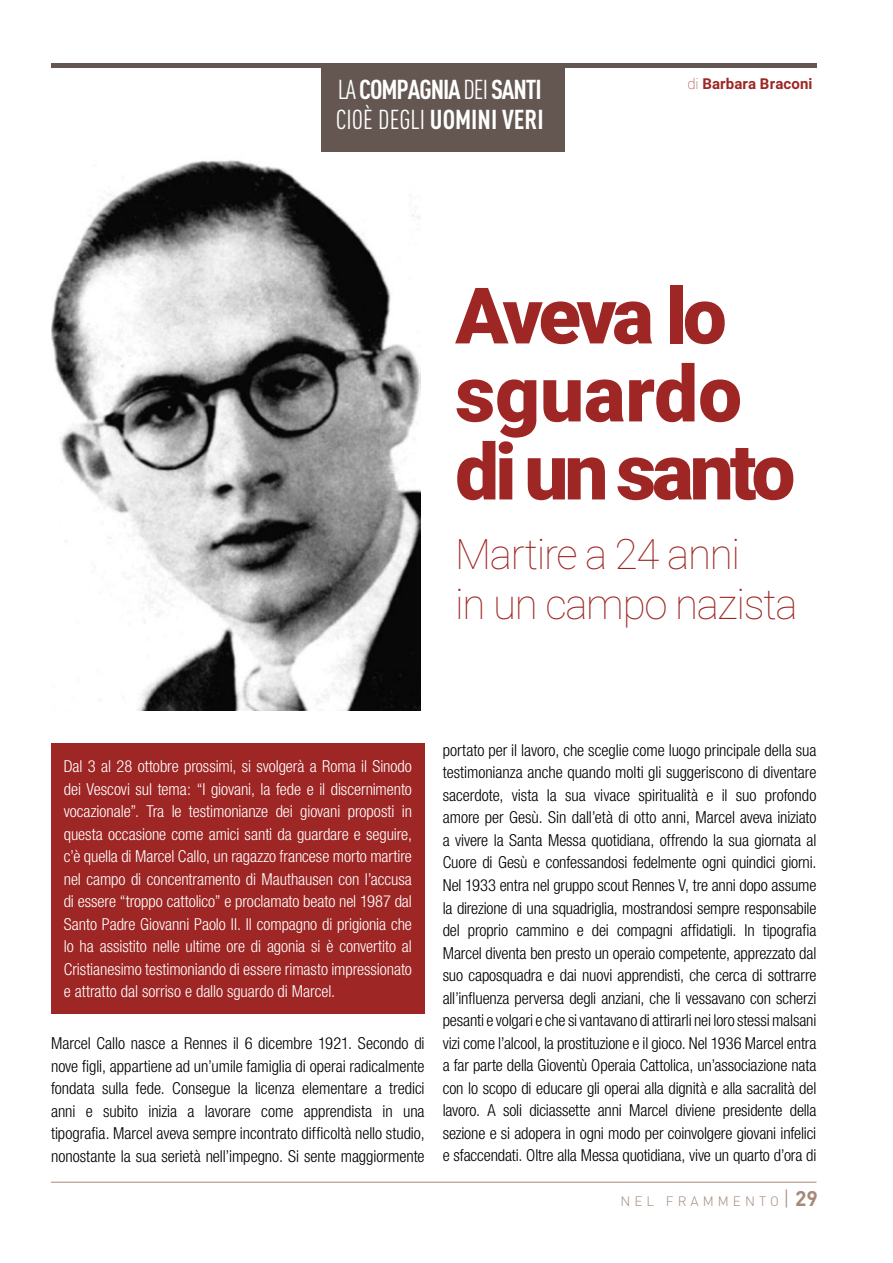
<style>
.page{position:relative;width:893px;height:1263px;background:#fff}
.page>*{position:absolute;margin:0;border:0;box-sizing:border-box;transform-origin:0 0}
.t1{font:900 78px/78px "Roboto";letter-spacing:-.05em;color:#9e2624}
.t2{font:100 42px/50.4px "Roboto";letter-spacing:-.03em;color:#9e2624}
.t3{font:700 27px/30px "DIN Cond";letter-spacing:-.04em;color:#fff}
.t4{font:300 condensed 16.5px/22.5px "Helvetica Neue";letter-spacing:-.005em;color:#000;text-align:justify}
.t5{font:300 condensed 16.5px/22.5px "Helvetica Neue";letter-spacing:-.005em;color:#fff;text-align:justify}
.t6{font:700 15px "Roboto";letter-spacing:.01em;color:#9e2624}
.t7{font:300 13.5px "DIN";letter-spacing:.3em;color:#a48a7a}
.s1{font-weight:400}
.s2{font-weight:100}
.s3{font-size:21px}
.s4{font-weight:700;font-size:21px}
</style>
<div class="page">
<hr style="left:51px;top:1182px;width:765px;height:1px;background:#a48a7a">
<div style="left:51px;top:743px;width:374px;height:270px;background:#9e2624"></div>
<img style="left:51px;top:151px;width:370px;height:559px">
<div style="left:321px;top:66px;width:243px;height:85px;background:#645751"></div>
<hr style="left:51px;top:64px;width:765px;height:4px;background:#645751">
<h3 class="t3" style="left:336px;top:74px;width:210px"><span class="s1">LA</span> COMPAGNIA <span class="s1">DEI</span> SANTI<br><span class="s1">CIOÈ DEGLI</span> UOMINI VERI</h3>
<p class="t6" style="left:687px;top:73px;width:127px"><span class="s2">di</span> Barbara Braconi</p>
<h1 class="t1" style="left:455px;top:274px;width:342px">Aveva lo sguardo di un santo</h1>
<h2 class="t2" style="left:455px;top:527px;width:344px">Martire a 24 anni<br>in un campo nazista</h2>
<p class="t5" style="left:64px;top:755px;width:350px">Dal 3 al 28 ottobre prossimi, si svolgerà a Roma il Sinodo dei Vescovi sul tema: “I giovani, la fede e il discernimento vocazionale”. Tra le testimonianze dei giovani proposti in questa occasione come amici santi da guardare e seguire, c’è quella di Marcel Callo, un ragazzo francese morto martire nel campo di concentramento di Mauthausen con l’accusa di essere “troppo cattolico” e proclamato beato nel 1987 dal Santo Padre Giovanni Paolo II. Il compagno di prigionia che lo ha assistito nelle ultime ore di agonia si è convertito al Cristianesimo testimoniando di essere rimasto impressionato e attratto dal sorriso e dallo sguardo di Marcel.</p>
<p class="t4" style="left:51px;top:1032px;width:375px">Marcel Callo nasce a Rennes il 6 dicembre 1921. Secondo di nove figli, appartiene ad un’umile famiglia di operai radicalmente fondata sulla fede. Consegue la licenza elementare a tredici anni e subito inizia a lavorare come apprendista in una tipografia. Marcel aveva sempre incontrato difficoltà nello studio, nonostante la sua serietà nell’impegno. Si sente maggiormente</p>
<p class="t4" style="left:443px;top:739px;width:375px">portato per il lavoro, che sceglie come luogo principale della sua testimonianza anche quando molti gli suggeriscono di diventare sacerdote, vista la sua vivace spiritualità e il suo profondo amore per Gesù. Sin dall’età di otto anni, Marcel aveva iniziato a vivere la Santa Messa quotidiana, offrendo la sua giornata al Cuore di Gesù e confessandosi fedelmente ogni quindici giorni.<br>Nel 1933 entra nel gruppo scout Rennes V, tre anni dopo assume la direzione di una squadriglia, mostrandosi sempre responsabile del proprio cammino e dei compagni affidatigli. In tipografia Marcel diventa ben presto un operaio competente, apprezzato dal suo caposquadra e dai nuovi apprendisti, che cerca di sottrarre all’influenza perversa degli anziani, che li vessavano con scherzi pesanti e volgari e che si vantavano di attirarli nei loro stessi malsani vizi come l’alcool, la prostituzione e il gioco. Nel 1936 Marcel entra a far parte della Gioventù Operaia Cattolica, un’associazione nata con lo scopo di educare gli operai alla dignità e alla sacralità del lavoro. A soli diciassette anni Marcel diviene presidente della sezione e si adopera in ogni modo per coinvolgere giovani infelici e sfaccendati. Oltre alla Messa quotidiana, vive un quarto d’ora di</p>
<p class="t7" style="left:620px;top:1193px;width:199px">NEL FRAMMENTO<span class="s3">|</span> <span class="s4">29</span></p>
</div>
